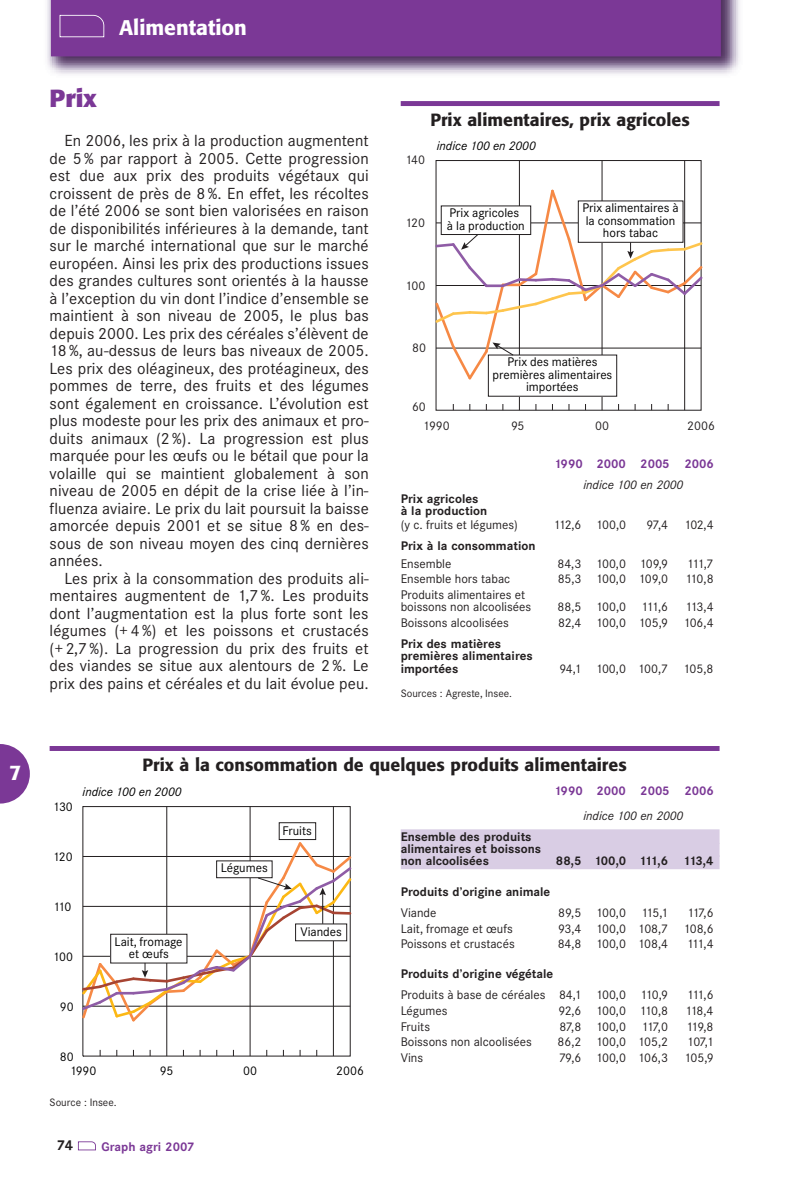
<style>
.page{position:relative;width:794px;height:1191px;background:#fff}
.page>*{position:absolute;margin:0;border:0;box-sizing:border-box;transform-origin:0 0}
.t1{font:700 24.5px "Formata";color:#7b3896}
.t2{font:500 21px "Formata";color:#fff}
.t3{font:500 17.5px "Formata";color:#231f20}
.t4{font:15.75px/17.5px "Corporate SBQ";letter-spacing:.005em;color:#231f20;text-align:justify}
.t5{font:700 14px "Corporate SBQ";color:#231f20}
.t6{font:12.25px/12.2px "Corporate SBQ";color:#231f20}
.t7{font:700 12.25px/12.2px "Corporate SBQ";color:#231f20}
.t8{font:12.25px/12.2px "Corporate SBQ";color:#000;text-align:center}
.t9{font:700 12.25px "Corporate SBQ";color:#7b3896}
.t10{font:italic 12.25px "Corporate SBQ";color:#000}
.t11{font:italic 12.25px "Corporate SBQ";color:#231f20}
.t12{font:12.25px "Corporate SBQ";letter-spacing:-.035em;color:#231f20}
.t13{font:12.25px "Corporate SBQ";letter-spacing:-.045em;color:#231f20}
.t14{font:700 12.25px "Corporate SBQ";letter-spacing:-.07em;color:#231f20}
.t15{font:12.25px "Corporate SBQ";letter-spacing:-.04em;color:#231f20}
.t16{font:10.5px "Corporate SBQ";color:#231f20}
</style>
<div class="page">
<svg style="left:78px;top:1141px;width:18px;height:9px"></svg>
<img style="left:47px;top:0;width:693px;height:74px">
<div style="left:51px;top:0;width:670px;height:56px;background:#7b3896"></div>
<svg style="left:0;top:744px;width:30px;height:59px"></svg>
<div style="left:401px;top:101px;width:318px;height:5px;background:#7b3896"></div>
<hr style="left:519px;top:160px;width:1px;height:250px;background:#231f20">
<hr style="left:602px;top:161px;width:1px;height:249px;background:#231f20">
<hr style="left:684px;top:160px;width:1px;height:250px;background:#231f20">
<div style="left:488px;top:355px;width:128px;height:41px;background:#fff"></div>
<svg style="left:435px;top:188px;width:268px;height:194px"></svg>
<div style="left:50px;top:746px;width:669px;height:5px;background:#7b3896"></div>
<svg style="left:82px;top:806px;width:269px;height:250px"></svg>
<hr style="left:166px;top:806px;width:1px;height:250px;background:#231f20">
<hr style="left:250px;top:806px;width:1px;height:250px;background:#231f20">
<hr style="left:333px;top:806px;width:1px;height:250px;background:#231f20">
<div style="left:279px;top:822px;width:37px;height:17px;background:#fff"></div>
<div style="left:279px;top:822px;width:37px;height:17px;border:1px solid #231f20"></div>
<svg style="left:82px;top:840px;width:270px;height:183px"></svg>
<div style="left:401px;top:829px;width:318px;height:14px;background:#d9cde4"></div>
<div style="left:401px;top:843px;width:318px;height:14px;background:#d9cde4"></div>
<div style="left:401px;top:855px;width:318px;height:14px;background:#d9cde4"></div>
<h2 class="t2" style="left:9px;top:763px;width:14px">7</h2>
<h1 class="t1" style="left:50px;top:87px;width:48px">Prix</h1>
<h2 class="t2" style="left:119px;top:19px;width:129px">Alimentation</h2>
<p class="t4" style="left:50px;top:133px;width:321px;text-indent:15px">En 2006, les prix à la production augmentent de 5 % par rapport à 2005. Cette progression est due aux prix des produits végétaux qui croissent de près de 8 %. En effet, les récoltes de l’été 2006 se sont bien valorisées en raison de disponibilités inférieures à la demande, tant sur le marché international que sur le marché européen. Ainsi les prix des productions issues des grandes cultures sont orientés à la hausse à l’exception du vin dont l’indice d’ensemble se maintient à son niveau de 2005, le plus bas depuis 2000. Les prix des céréales s’élèvent de 18 %, au-dessus de leurs bas niveaux de 2005.<br>Les prix des oléagineux, des protéagineux, des pommes de terre, des fruits et des légumes sont également en croissance. L’évolution est plus modeste pour les prix des animaux et pro&shy;duits animaux (2 %). La progression est plus marquée pour les œufs ou le bétail que pour la volaille qui se maintient globalement à son niveau de 2005 en dépit de la crise liée à l’in&shy;fluenza aviaire. Le prix du lait poursuit la baisse amorcée depuis 2001 et se situe 8 % en des&shy;sous de son niveau moyen des cinq dernières années.</p>
<p class="t4" style="left:50px;top:571px;width:321px;text-indent:15px">Les prix à la consommation des produits ali&shy;mentaires augmentent de 1,7 %. Les produits dont l’augmentation est la plus forte sont les légumes (+ 4 %) et les poissons et crustacés (+ 2,7 %). La progression du prix des fruits et des viandes se situe aux alentours de 2%. Le prix des pains et céréales et du lait évolue peu.</p>
<p class="t3" style="left:430px;top:112px;width:261px">Prix alimentaires, prix agricoles</p>
<p class="t6" style="left:405px;top:155px;width:21px">140</p>
<p class="t10" style="left:437px;top:141px;width:101px">indice 100 en 2000</p>
<p class="t6" style="left:405px;top:218px;width:21px">120</p>
<p class="t8" style="left:447px;top:208px;width:79px;text-align:left">Prix agricoles à la production</p>
<p class="t6" style="left:405px;top:280px;width:22px">100</p>
<p class="t8" style="left:582px;top:203px;width:98px">Prix alimentaires à la consommation hors tabac</p>
<p class="t6" style="left:412px;top:343px;width:15px">80</p>
<p class="t6" style="left:412px;top:402px;width:15px">60</p>
<p class="t8" style="left:492px;top:357px;width:121px">Prix des matières premières alimentaires importées</p>
<p class="t6" style="left:423px;top:420px;width:28px">1990</p>
<p class="t6" style="left:511px;top:420px;width:15px">95</p>
<p class="t6" style="left:595px;top:420px;width:15px">00</p>
<p class="t6" style="left:687px;top:420px;width:29px">2006</p>
<p class="t9" style="left:554px;top:459px;width:161px">1990 2000 2005 2006</p>
<p class="t11" style="left:583px;top:480px;width:101px">indice 100 en 2000</p>
<p class="t7" style="left:401px;top:493px;width:88px">Prix agricoles à la production</p>
<p class="t6" style="left:401px;top:520px;width:119px">(y c. fruits et légumes)</p>
<p class="t6" style="left:553px;top:520px;width:74px">112,6 100,0</p>
<p class="t6" style="left:646px;top:520px;width:23px">97,4</p>
<p class="t6" style="left:684px;top:520px;width:31px">102,4</p>
<p class="t7" style="left:401px;top:541px;width:136px">Prix à la consommation</p>
<p class="t6" style="left:401px;top:558px;width:52px">Ensemble</p>
<p class="t6" style="left:557px;top:558px;width:112px">84,3 100,0 109,9</p>
<p class="t6" style="left:687px;top:558px;width:28px">111,7</p>
<p class="t6" style="left:401px;top:574px;width:111px">Ensemble hors tabac</p>
<p class="t6" style="left:557px;top:574px;width:112px">85,3 100,0 109,0</p>
<p class="t6" style="left:685px;top:574px;width:30px">110,8</p>
<p class="t6" style="left:401px;top:590px;width:132px">Produits alimentaires et boissons non alcoolisées</p>
<p class="t6" style="left:557px;top:602px;width:112px">88,5 100,0 111,6</p>
<p class="t6" style="left:685px;top:602px;width:30px">113,4</p>
<p class="t6" style="left:401px;top:618px;width:110px">Boissons alcoolisées</p>
<p class="t12" style="left:558px;top:618px;width:157px">82,4 100,0 105,9 106,4</p>
<p class="t7" style="left:401px;top:639px;width:134px">Prix des matières premières alimentaires importées</p>
<p class="t13" style="left:559px;top:664px;width:156px">94,1 100,0 100,7 105,8</p>
<p class="t16" style="left:401px;top:689px;width:113px">Sources : Agreste, Insee.</p>
<p class="t8" style="left:53px;top:802px;width:21px">130</p>
<p class="t8" style="left:53px;top:851px;width:21px">120</p>
<p class="t8" style="left:53px;top:901px;width:20px">110</p>
<p class="t8" style="left:53px;top:951px;width:22px">100</p>
<p class="t8" style="left:60px;top:1001px;width:15px">90</p>
<p class="t8" style="left:60px;top:1051px;width:15px">80</p>
<p class="t3" style="left:143px;top:757px;width:486px">Prix à la consommation de quelques produits alimentaires</p>
<p class="t10" style="left:83px;top:787px;width:101px">indice 100 en 2000</p>
<p class="t9" style="left:554px;top:786px;width:161px">1990 2000 2005 2006</p>
<p class="t11" style="left:583px;top:811px;width:101px">indice 100 en 2000</p>
<p class="t8" style="left:114px;top:937px;width:69px">Lait, fromage et œufs</p>
<p class="t8" style="left:221px;top:863px;width:48px">Légumes</p>
<p class="t8" style="left:283px;top:825px;width:31px">Fruits</p>
<p class="t8" style="left:300px;top:927px;width:43px">Viandes</p>
<p class="t7" style="left:401px;top:831px;width:142px">Ensemble des produits alimentaires et boissons non alcoolisées</p>
<p class="t14" style="left:556px;top:856px;width:159px">88,5 100,0 111,6 113,4</p>
<p class="t7" style="left:401px;top:886px;width:151px">Produits d’origine animale</p>
<p class="t6" style="left:401px;top:907px;width:37px">Viande</p>
<p class="t6" style="left:558px;top:907px;width:111px">89,5 100,0 115,1</p>
<p class="t6" style="left:687px;top:907px;width:28px">117,6</p>
<p class="t6" style="left:401px;top:923px;width:113px">Lait, fromage et œufs</p>
<p class="t15" style="left:558px;top:924px;width:157px">93,4 100,0 108,7 108,6</p>
<p class="t6" style="left:401px;top:939px;width:115px">Poissons et crustacés</p>
<p class="t6" style="left:557px;top:939px;width:112px">84,8 100,0 108,4</p>
<p class="t6" style="left:686px;top:939px;width:28px">111,4</p>
<p class="t7" style="left:401px;top:969px;width:154px">Produits d’origine végétale</p>
<p class="t6" style="left:401px;top:990px;width:269px">Produits à base de céréales 84,1 100,0 110,9</p>
<p class="t6" style="left:687px;top:990px;width:28px">111,6</p>
<p class="t6" style="left:401px;top:1005px;width:48px">Légumes</p>
<p class="t6" style="left:558px;top:1005px;width:111px">92,6 100,0 110,8</p>
<p class="t6" style="left:685px;top:1005px;width:30px">118,4</p>
<p class="t6" style="left:401px;top:1021px;width:31px">Fruits</p>
<p class="t6" style="left:559px;top:1021px;width:68px">87,8 100,0</p>
<p class="t6" style="left:641px;top:1021px;width:28px">117,0</p>
<p class="t6" style="left:686px;top:1021px;width:29px">119,8</p>
<p class="t6" style="left:401px;top:1037px;width:133px">Boissons non alcoolisées</p>
<p class="t6" style="left:557px;top:1037px;width:112px">86,2 100,0 105,2</p>
<p class="t6" style="left:687px;top:1037px;width:28px">107,1</p>
<p class="t6" style="left:401px;top:1053px;width:24px">Vins</p>
<p class="t6" style="left:559px;top:1053px;width:111px">79,6 100,0 106,3</p>
<p class="t6" style="left:684px;top:1053px;width:31px">105,9</p>
<p class="t8" style="left:70px;top:1065px;width:28px">1990</p>
<p class="t8" style="left:160px;top:1065px;width:15px">95</p>
<p class="t8" style="left:243px;top:1065px;width:15px">00</p>
<p class="t8" style="left:336px;top:1065px;width:29px">2006</p>
<p class="t16" style="left:50px;top:1098px;width:68px">Source : Insee.</p>
<p class="t5" style="left:56px;top:1140px;width:18px">74</p>
<p class="t9" style="left:101px;top:1142px;width:94px">Graph agri 2007</p>
</div>
